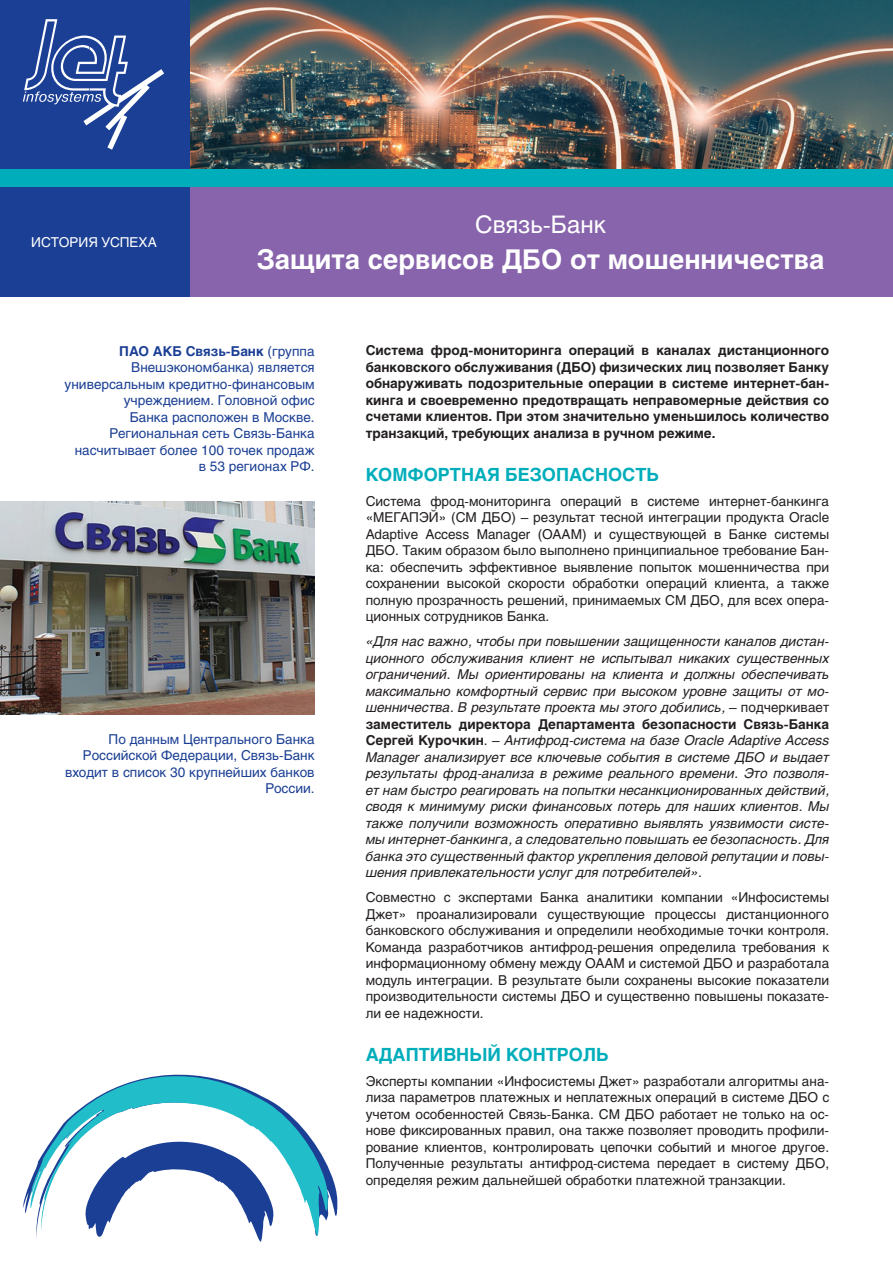
<style>
.page{position:relative;width:893px;height:1263px;background:#fff}
.page>*{position:absolute;margin:0;border:0;box-sizing:border-box;transform-origin:0 0}
.t1{font:700 27px "Helios";color:#fff}
.t2{font:24px "Helios";color:#fff}
.t3{font:700 18px "Helios";color:#00adbb}
.t4{font:13.5px/16.5px "Helios";color:#231f20;text-align:justify}
.t5{font:italic 13.5px/16.5px "Helios";color:#231f20;text-align:justify}
.t6{font:700 13.5px/16.5px "Helios";color:#231f20;text-align:justify}
.t7{font:13.5px/16.5px "Helios";color:#1b3f94;text-align:right}
.t8{font:13.5px "Helios";color:#fff}
.s1{font-weight:700}
.s2{font-style:normal}
.s3{font-weight:700;font-style:normal}
</style>
<div class="page">
<img style="left:190px;top:0;width:703px;height:169px">
<div style="left:0;top:169px;width:893px;height:128px;background:#8764ab"></div>
<div style="left:0;top:0;width:190px;height:297px;background:#1b3f94"></div>
<div style="left:0;top:169px;width:893px;height:17px;background:#00adbb"></div>
<svg style="left:23px;top:19px;width:141px;height:131px"></svg>
<img style="left:0;top:501px;width:315px;height:213px">
<svg style="left:22px;top:1169px;width:316px;height:47px"></svg>
<svg style="left:29px;top:1074px;width:300px;height:168px"></svg>
<p class="t8" style="left:31px;top:233px;width:127px">ИСТОРИЯ УСПЕХА</p>
<h2 class="t2" style="left:475px;top:209px;width:132px">Связь-Банк</h2>
<h1 class="t1" style="left:257px;top:244px;width:569px">Защита сервисов ДБО от мошенничества</h1>
<p class="t7" style="left:65px;top:342px;width:252px"><span class="s1">ПАО АКБ Связь-Банк</span> (группа<br>Внешэкономбанка) является универсальным кредитно-финансовым учреждением. Головной офис<br>Банка расположен в Москве.<br>Региональная сеть Связь-Банка насчитывает более 100 точек продаж в 53 регионах РФ.</p>
<p class="t7" style="left:65px;top:730px;width:251px">По данным Центрального Банка<br>Российской Федерации, Связь-Банк входит в список 30 крупнейших банков<br>России.</p>
<p class="t6" style="left:366px;top:342px;width:465px">Система фрод-мониторинга операций в каналах дистанционного банковского обслуживания (ДБО) физических лиц позволяет Банку обнаруживать подозрительные операции в системе интернет-бан&shy;кинга и своевременно предотвращать неправомерные действия со счетами клиентов. При этом значительно уменьшилось количество транзакций, требующих анализа в ручном режиме.</p>
<h3 class="t3" style="left:366px;top:464px;width:295px">КОМФОРТНАЯ БЕЗОПАСНОСТЬ</h3>
<p class="t4" style="left:366px;top:492px;width:465px">Система фрод-мониторинга операций в системе интернет-банкинга «МЕГАПЭЙ» (СМ ДБО) – результат тесной интеграции продукта Oracle Adaptive Access Manager (ОААМ) и существующей в Банке системы ДБО. Таким образом было выполнено принципиальное требование Бан&shy;ка: обеспечить эффективное выявление попыток мошенничества при сохранении высокой скорости обработки операций клиента, а также полную прозрачность решений, принимаемых СМ ДБО, для всех опера&shy;ционных сотрудников Банка.</p>
<p class="t5" style="left:366px;top:633px;width:465px">«Для нас важно, чтобы при повышении защищенности каналов дистан&shy;ционного обслуживания клиент не испытывал никаких существенных ограничений. Мы ориентированы на клиента и должны обеспечивать максимально комфортный сервис при высоком уровне защиты от мо&shy;шенничества. В результате проекта мы этого добились, <span class="s2">– подчеркивает </span><span class="s3">заместитель директора Департамента безопасности Связь-Банка Сергей Курочкин</span><span class="s2">. –</span> Антифрод-система на базе Oracle Adaptive Access Manager анализирует все ключевые события в системе ДБО и выдает результаты фрод-анализа в режиме реального времени. Это позволя&shy;ет нам быстро реагировать на попытки несанкционированных действий, сводя к минимуму риски финансовых потерь для наших клиентов. Мы также получили возможность оперативно выявлять уязвимости систе&shy;мы интернет-банкинга, а следовательно повышать ее безопасность. Для банка это существенный фактор укрепления деловой репутации и повы&shy;шения привлекательности услуг для потребителей».</p>
<p class="t4" style="left:366px;top:889px;width:465px">Совместно с экспертами Банка аналитики компании «Инфосистемы Джет» проанализировали существующие процессы дистанционного банковского обслуживания и определили необходимые точки контроля.<br>Команда разработчиков антифрод-решения определила требования к информационному обмену между OAAM и системой ДБО и разработала модуль интеграции. В результате были сохранены высокие показатели производительности системы ДБО и существенно повышены показате&shy;ли ее надежности.</p>
<h3 class="t3" style="left:366px;top:1044px;width:244px">АДАПТИВНЫЙ КОНТРОЛЬ</h3>
<p class="t4" style="left:366px;top:1072px;width:465px">Эксперты компании «Инфосистемы Джет» разработали алгоритмы ана&shy;лиза параметров платежных и неплатежных операций в системе ДБО с учетом особенностей Связь-Банка. СМ ДБО работает не только на ос&shy;нове фиксированных правил, она также позволяет проводить профили&shy;рование клиентов, контролировать цепочки событий и многое другое.<br>Полученные результаты антифрод-система передает в систему ДБО, определяя режим дальнейшей обработки платежной транзакции.</p>
</div>
